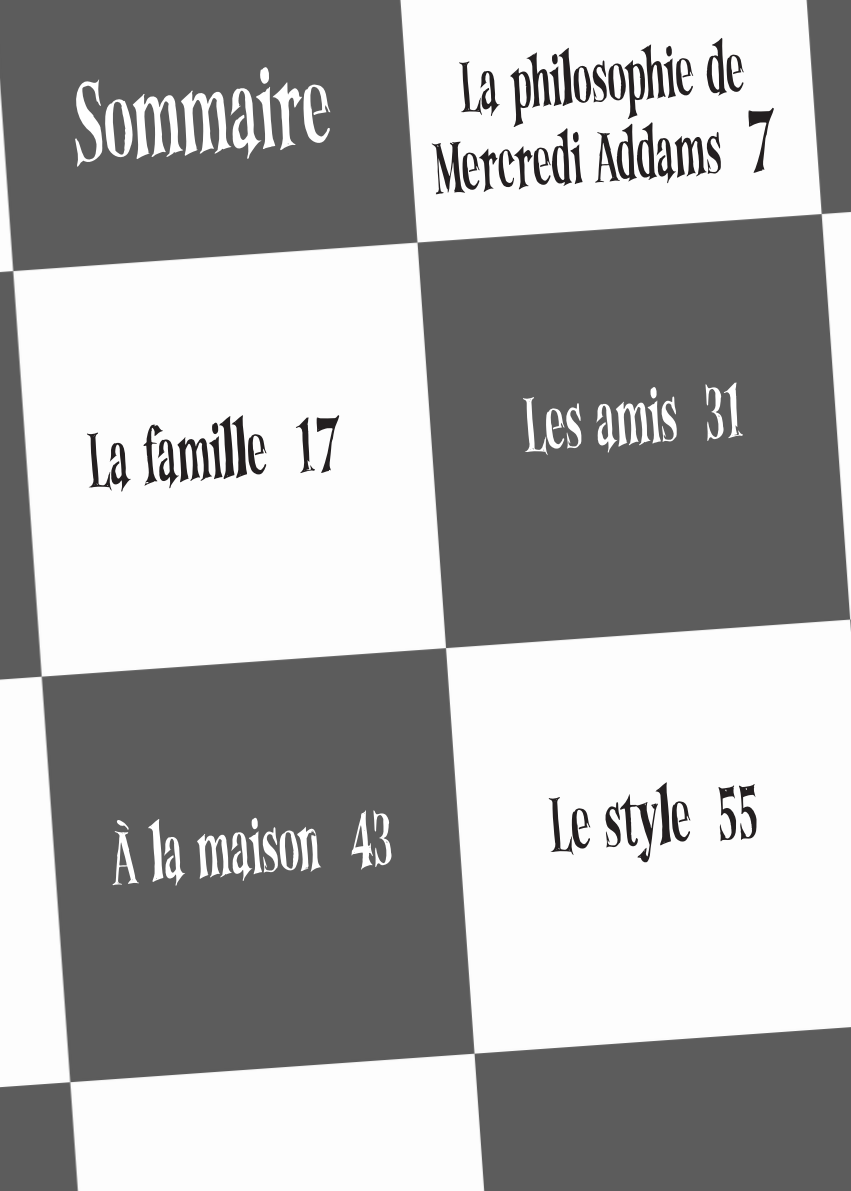
<style>
.page{position:relative;width:851px;height:1191px;background:#fff}
.page>*{position:absolute;margin:0;border:0;box-sizing:border-box;transform-origin:0 0}
.t1{font:116px "Unfinished Scream";color:#fff}
.t2{font:80px "Unfinished Scream";color:#231f20}
.t3{font:80px "Unfinished Scream";color:#fff}
.t4{font:74px/79.2px "Unfinished Scream";color:#231f20;text-align:center}
.s1{font-size:90px}
</style>
<div class="page">
<img style="left:0;top:0;width:850px;height:1191px">
<svg style="left:111px;top:819px;width:28px;height:68px"></svg>
<h1 class="t1" style="left:69px;top:65px;width:259px;rotate:-4deg">Sommaire</h1>
<p class="t2" style="left:84px;top:421px;width:260px;rotate:-4deg">La famille 17</p>
<p class="t4" style="left:425px;top:53px;width:349px;rotate:-4deg">La philosophie de<br>Mercredi Addams <span class="s1">7</span></p>
<p class="t3" style="left:520px;top:385px;width:224px;rotate:-4deg">Les amis 31</p>
<p class="t3" style="left:148px;top:814px;width:243px;rotate:-4deg">la maison 43</p>
<p class="t2" style="left:546px;top:785px;width:211px;rotate:-4deg">Le style 55</p>
</div>
